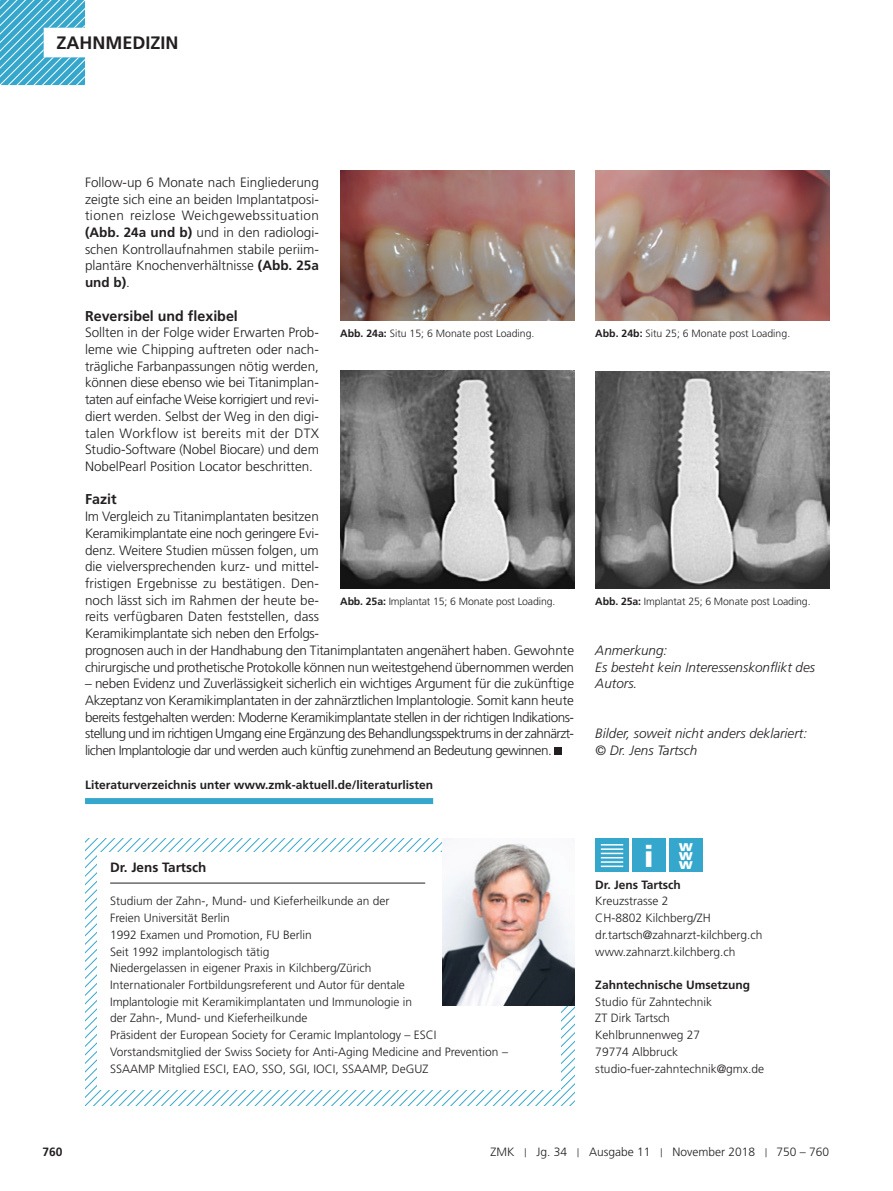
<style>
.page{position:relative;width:893px;height:1191px;background:#fff}
.page>*{position:absolute;margin:0;border:0;box-sizing:border-box;transform-origin:0 0}
.t1{font:900 30px "Frutiger";color:#fff}
.t2{font:700 18px "Frutiger";color:#231f20}
.t3{font:900 15px "Frutiger";color:#fff}
.t4{font:700 14.25px "Frutiger";color:#231f20}
.t5{font:300 13.5px/16.6px "Frutiger";letter-spacing:-.02em;color:#231f20;text-align:justify}
.t6{font:italic 300 13.5px/16.6px "Frutiger";color:#231f20}
.t7{font:700 13.5px "Frutiger";color:#231f20}
.t8{font:300 12px/16.6px "Frutiger";color:#231f20}
.t9{font:700 12px "Frutiger";color:#231f20}
.t10{font:300 10.5px "Frutiger";letter-spacing:-.01em;color:#231f20}
.s1{font-weight:700}
.s2{font-size:9px}
</style>
<div class="page">
<svg style="left:0;top:0;width:85px;height:85px"></svg>
<div style="left:85px;top:798px;width:348px;height:6px;background:#36a7cc"></div>
<div style="left:554px;top:747px;width:8px;height:8px;background:#231f20"></div>
<img style="left:340px;top:170px;width:234px;height:150px">
<img style="left:595px;top:170px;width:234px;height:150px">
<img style="left:340px;top:371px;width:234px;height:217px">
<img style="left:595px;top:371px;width:234px;height:217px">
<svg style="left:85px;top:1095px;width:489px;height:9px"></svg>
<svg style="left:85px;top:1087px;width:489px;height:8px"></svg>
<svg style="left:85px;top:838px;width:357px;height:79px"></svg>
<div style="left:97px;top:852px;width:464px;height:237px;background:#fff"></div>
<hr style="left:110px;top:882px;width:315px;height:1px;background:#231f20">
<img style="left:442px;top:844px;width:132px;height:161px">
<div style="left:595px;top:838px;width:34px;height:34px;background:#36a7cc"></div>
<svg style="left:601px;top:844px;width:22px;height:1px"></svg>
<hr style="left:601px;top:848px;width:22px;height:2px;background:#fff">
<hr style="left:601px;top:852px;width:22px;height:2px;background:#fff">
<svg style="left:601px;top:857px;width:22px;height:5px"></svg>
<hr style="left:601px;top:865px;width:22px;height:2px;background:#fff">
<div style="left:632px;top:838px;width:34px;height:34px;background:#36a7cc"></div>
<div style="left:669px;top:838px;width:34px;height:34px;background:#36a7cc"></div>
<h2 class="t2" style="left:56px;top:32px;width:124px">ZAHNMEDIZIN</h2>
<p class="t5" style="left:85px;top:174px;width:235px">Follow-up 6 Monate nach Eingliederung zeigte sich eine an beiden Implantatposi&shy;tionen reizlose Weichgewebssituation <span class="s1">(Abb. 24a und b)</span> und in den radiologi&shy;schen Kontrollaufnahmen stabile periim&shy;plantäre Knochenverhältnisse <span class="s1">(Abb. 25a und b)</span>.</p>
<p class="t4" style="left:85px;top:307px;width:154px">Reversibel und flexibel</p>
<p class="t5" style="left:85px;top:324px;width:235px">Sollten in der Folge wider Erwarten Prob&shy;leme wie Chipping auftreten oder nach&shy;trägliche Farbanpassungen nötig werden, können diese ebenso wie bei Titanimplan&shy;taten auf einfache Weise korrigiert und revi&shy;diert werden. Selbst der Weg in den digi&shy;talen Workflow ist bereits mit der DTX Studio-Software (Nobel Biocare) und dem NobelPearl Position Locator beschritten.</p>
<p class="t4" style="left:85px;top:491px;width:33px">Fazit</p>
<p class="t5" style="left:85px;top:508px;width:235px">Im Vergleich zu Titanimplantaten besitzen Keramikimplantate eine noch geringere Evi&shy;denz. Weitere Studien müssen folgen, um die vielversprechenden kurz- und mittel&shy;fristigen Ergebnisse zu bestätigen. Den&shy;noch lässt sich im Rahmen der heute be&shy;reits verfügbaren Daten feststellen, dass Keramikimplantate sich neben den Erfolgs-</p>
<p class="t10" style="left:340px;top:327px;width:196px"><span class="s1">Abb. 24a:</span> Situ 15; 6 Monate post Loading.</p>
<p class="t10" style="left:595px;top:327px;width:196px"><span class="s1">Abb. 24b:</span> Situ 25; 6 Monate post Loading.</p>
<p class="t10" style="left:340px;top:595px;width:217px"><span class="s1">Abb. 25a:</span> Implantat 15; 6 Monate post Loading.</p>
<p class="t10" style="left:595px;top:595px;width:217px"><span class="s1">Abb. 25a:</span> Implantat 25; 6 Monate post Loading.</p>
<p class="t5" style="left:85px;top:642px;width:491px">prognosen auch in der Handhabung den Titanimplantaten angenähert haben. Gewohnte chirurgische und prothetische Protokolle können nun weitestgehend übernommen werden</p>
<p class="t5" style="left:85px;top:675px;width:491px">– neben Evidenz und Zuverlässigkeit sicherlich ein wichtiges Argument für die zukünftige Akzeptanz von Keramikimplantaten in der zahnärztlichen Implantologie. Somit kann heute bereits festgehalten werden: Moderne Keramikimplantate stellen in der richtigen Indikations&shy;stellung und im richtigen Umgang eine Ergänzung des Behandlungsspektrums in der zahnärzt&shy;lichen Implantologie dar und werden auch künftig zunehmend an Bedeutung gewinnen.</p>
<p class="t9" style="left:85px;top:777px;width:350px">Literaturverzeichnis unter www.zmk-aktuell.de/literaturlisten</p>
<p class="t6" style="left:595px;top:642px;width:221px">Anmerkung:<br>Es besteht kein Interessenskonflikt des<br>Autors.</p>
<p class="t6" style="left:595px;top:725px;width:213px">Bilder, soweit nicht anders deklariert: © Dr. Jens Tartsch</p>
<p class="t7" style="left:110px;top:859px;width:98px">Dr. Jens Tartsch</p>
<p class="t8" style="left:110px;top:893px;width:399px">Studium der Zahn-, Mund- und Kieferheilkunde an der<br>Freien Universität Berlin<br>1992 Examen und Promotion, FU Berlin<br>Seit 1992 implantologisch tätig<br>Niedergelassen in eigener Praxis in Kilchberg/Zürich<br>Internationaler Fortbildungsreferent und Autor für dentale<br>Implantologie mit Keramikimplantaten und Immunologie in<br>der Zahn-, Mund- und Kieferheilkunde<br>Präsident der European Society for Ceramic Implantology – ESCI Vorstandsmitglied der Swiss Society for Anti-Aging Medicine and Prevention – SSAAMP Mitglied ESCI, EAO, SSO, SGI, IOCI, SSAAMP, DeGUZ</p>
<h1 class="t1" style="left:644px;top:838px;width:12px">i</h1>
<p class="t3" style="left:679px;top:836px;width:16px">w</p>
<p class="t3" style="left:679px;top:845px;width:16px">w</p>
<p class="t3" style="left:679px;top:854px;width:16px">w</p>
<p class="t9" style="left:595px;top:877px;width:87px">Dr. Jens Tartsch</p>
<p class="t8" style="left:595px;top:893px;width:169px">Kreuzstrasse 2<br>CH-8802 Kilchberg/ZH dr.tartsch@zahnarzt-kilchberg.ch www.zahnarzt.kilchberg.ch</p>
<p class="t9" style="left:595px;top:977px;width:156px">Zahntechnische Umsetzung</p>
<p class="t8" style="left:595px;top:993px;width:170px">Studio für Zahntechnik<br>ZT Dirk Tartsch<br>Kehlbrunnenweg 27<br>79774 Albbruck studio-fuer-zahntechnik@gmx.de</p>
<p class="t9" style="left:43px;top:1145px;width:22px">760</p>
<p class="t8" style="left:490px;top:1143px;width:340px">ZMK <span class="s2">|</span> Jg. 34 <span class="s2">|</span> Ausgabe 11 <span class="s2">|</span> November 2018 <span class="s2">|</span> 750 – 760</p>
</div>
